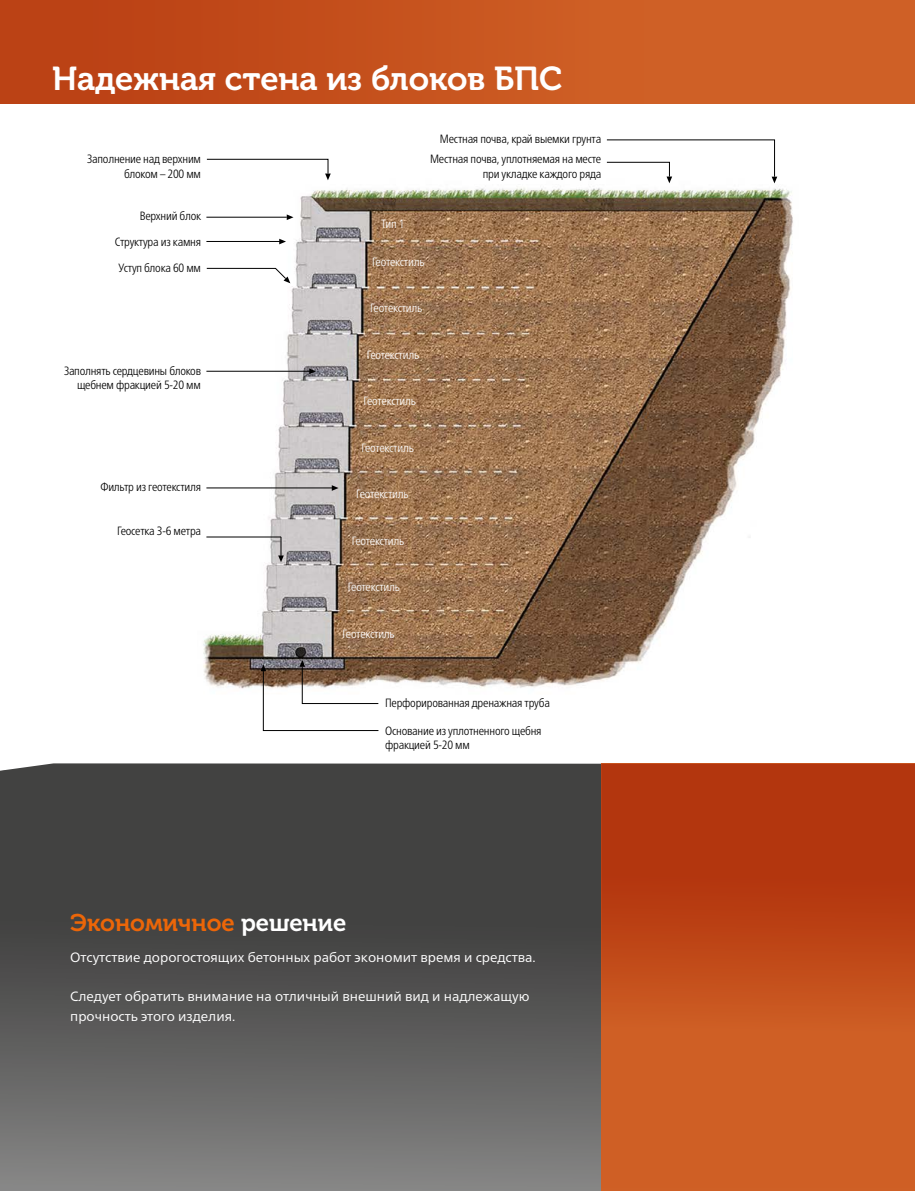
<style>
.page{position:relative;width:915px;height:1191px;background:#fff}
.page>*{position:absolute;margin:0;border:0;box-sizing:border-box;transform-origin:0 0}
.t1{font:33px "Museo Cyrl 700";color:#fff}
.t2{font:33px "Museo 700";color:#fff}
.t3{font:24px "Museo Cyrl 700";color:#ec6608}
.t4{font:13.5px/19.5px "Frutiger Neue LTW1 G";color:#fff}
.t5{font:300 condensed 12px/14.4px "Frutiger Neue LTW1 G";letter-spacing:-.02em;color:#000;text-align:right}
.t6{font:300 condensed 12px "Frutiger Neue LTW1 G";letter-spacing:-.02em;color:#fff}
.s1{font-family:"Museo 700"}
.s2{color:#fff}
</style>
<div class="page">
<img style="left:203px;top:158px;width:590px;height:574px">
<svg style="left:0;top:763px;width:601px;height:428px;background:#565655"></svg>
<svg style="left:601px;top:763px;width:313px;height:424px;background:#c24b1a"></svg>
<svg style="left:206px;top:159px;width:124px;height:21px"></svg>
<svg style="left:606px;top:139px;width:171px;height:44px"></svg>
<svg style="left:260px;top:660px;width:118px;height:71px"></svg>
<svg style="left:206px;top:268px;width:84px;height:15px"></svg>
<svg style="left:286px;top:214px;width:7px;height:6px"></svg>
<hr style="left:206px;top:217px;width:81px;height:1px;background:#000">
<svg style="left:279px;top:239px;width:7px;height:5px"></svg>
<hr style="left:206px;top:241px;width:75px;height:1px;background:#000">
<svg style="left:309px;top:368px;width:7px;height:6px"></svg>
<hr style="left:206px;top:371px;width:105px;height:1px;background:#000">
<svg style="left:331px;top:485px;width:7px;height:6px"></svg>
<hr style="left:206px;top:488px;width:127px;height:1px;background:#000">
<div style="left:0;top:0;width:914px;height:104px;background:#cf6026"></div>
<div style="left:0;top:0;width:643px;height:104px;background:linear-gradient(to right,#b83d12,#cf6025)"></div>
<hr style="left:206px;top:537px;width:75px;height:1px;background:#000">
<svg style="left:278px;top:537px;width:6px;height:25px"></svg>
<h1 class="t1" style="left:52px;top:60px;width:511px"><span class="s1">V</span>Надежная стена из блоков БПС</h1>
<h1 class="t2" style="left:67px;top:61px;width:367px">erti-Block with Wall Section</h1>
<p class="t5" style="left:87px;top:152px;width:115px">Заполнение над верхним блоком – 200 мм</p>
<p class="t5" style="left:115px;top:202px;width:88px;line-height:26px">Верхний блок<br>Структура из камня<br>Уступ блока 60 мм</p>
<p class="t5" style="left:64px;top:363px;width:138px">Заполнять сердцевины блоков щебнем фракцией 5-20 мм</p>
<p class="t5" style="left:100px;top:479px;width:102px">Фильтр из геотекстиля</p>
<p class="t5" style="left:117px;top:524px;width:85px">Геосетка 3-6 метра</p>
<p class="t5" style="left:440px;top:132px;width:163px">Местная почва, край выемки грунта</p>
<p class="t5" style="left:430px;top:152px;width:173px">Местная почва, уплотняемая на месте при укладке каждого ряда</p>
<p class="t6" style="left:381px;top:217px;width:25px">Тип 1</p>
<p class="t6" style="left:372px;top:254px;width:54px">Геотекстиль</p>
<p class="t6" style="left:370px;top:301px;width:54px">Геотекстиль</p>
<p class="t6" style="left:367px;top:347px;width:54px">Геотекстиль</p>
<p class="t6" style="left:363px;top:394px;width:54px">Геотекстиль</p>
<p class="t6" style="left:361px;top:440px;width:54px">Геотекстиль</p>
<p class="t6" style="left:356px;top:487px;width:54px">Геотекстиль</p>
<p class="t6" style="left:352px;top:533px;width:54px">Геотекстиль</p>
<p class="t6" style="left:347px;top:580px;width:54px">Геотекстиль</p>
<p class="t6" style="left:342px;top:626px;width:54px">Геотекстиль</p>
<p class="t5" style="left:385px;top:695px;width:166px">Перфорированная дренажная труба</p>
<p class="t5" style="left:385px;top:723px;width:158px;text-align:left">Основание из уплотненного щебня фракцией 5-20 мм</p>
<h2 class="t3" style="left:70px;top:909px;width:277px">Экономичное <span class="s2">решение</span></h2>
<p class="t4" style="left:70px;top:947px;width:467px">Отсутствие дорогостоящих бетонных работ экономит время и средства.</p>
<p class="t4" style="left:70px;top:986px;width:460px">Следует обратить внимание на отличный внешний вид и надлежащую прочность этого изделия.</p>
</div>
